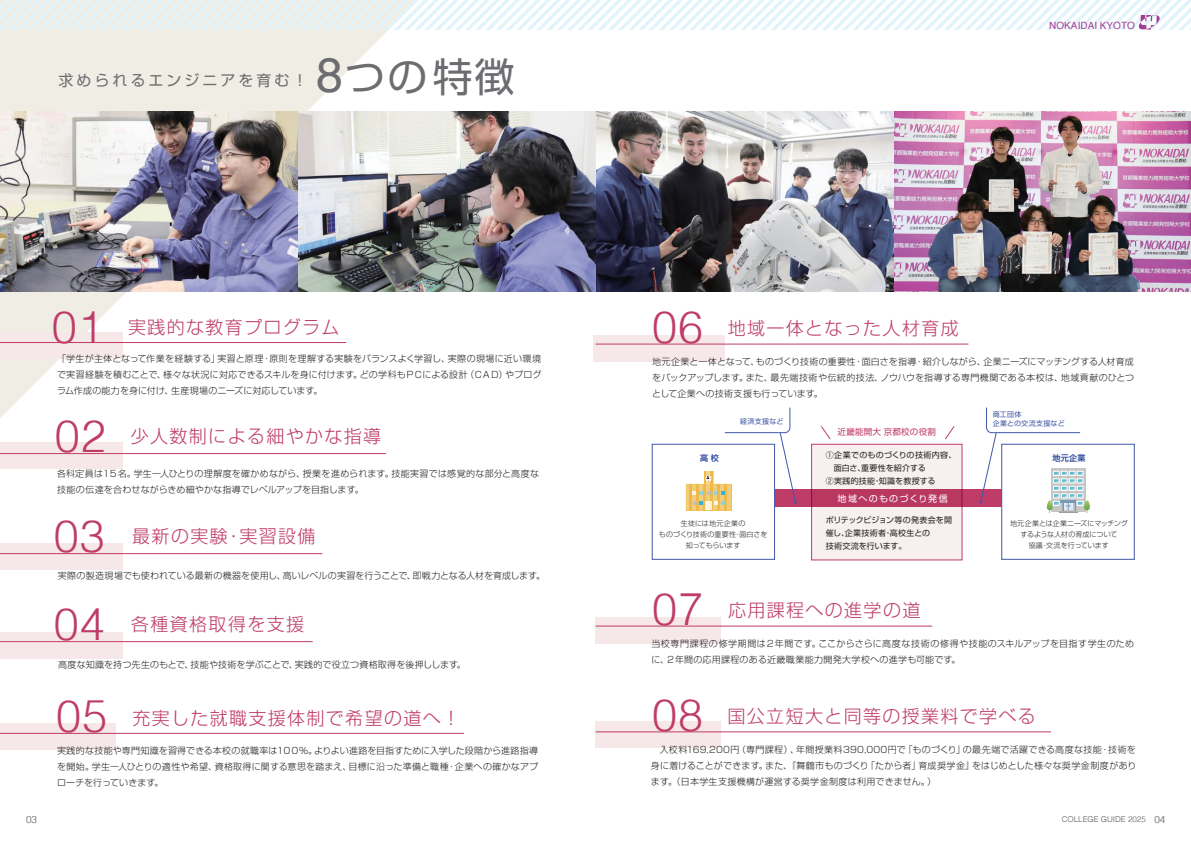
<style>
.page{position:relative;width:1191px;height:842px;background:#fff}
.page>*{position:absolute;margin:0;border:0;box-sizing:border-box;transform-origin:0 0}
.t1{font:300 45px "Helvetica";letter-spacing:.025em;color:#bf3c69}
.t2{font:40px "Shin Go Pro";color:#6c6d70}
.t3{font:300 18px "Shin Go Pro";letter-spacing:.075em;color:#bf3c69}
.t4{font:15px "Shin Go Pro";letter-spacing:.2em;color:#6c6d70}
.t5{font:10px "Helvetica";color:#a23d93}
.t6{font:300 10px "Helvetica";color:#57585a}
.t7{font:300 9px/16px "Shin Go Pro";letter-spacing:.02em;color:#231f20;text-align:justify}
.t8{font:300 9px/16px "Shin Go Pro";letter-spacing:.04em;color:#231f20}
.t9{font:9px "Shin Go Pro";letter-spacing:.135em;color:#fff}
.t10{font:8.6px "Shin Go Pro";letter-spacing:.02em;color:#bf3c69}
.t11{font:8px/13px "Shin Go Pro";letter-spacing:.025em;color:#231f20}
.t12{font:300 8px "Helvetica";color:#57585a}
.t13{font:8px "Shin Go Pro";color:#4058a6}
.t14{font:300 7px/11px "Shin Go Pro";letter-spacing:.005em;color:#231f20;text-align:center}
.t15{font:7px/9px "Shin Go Pro";letter-spacing:.04em;color:#4058a6}
.s1{font-family:"Helvetica";font-size:48.5px}
.s2{font-size:10px}
</style>
<div class="page">
<img style="left:893px;top:111px;width:298px;height:181px">
<img style="left:595px;top:111px;width:298px;height:181px">
<svg style="left:0;top:29px;width:418px;height:389px"></svg>
<img style="left:0;top:111px;width:595px;height:181px">
<svg style="left:0;top:0;width:1191px;height:29px"></svg>
<div style="left:0;top:332px;width:122px;height:27px;background:#f6e8e9"></div>
<div style="left:593px;top:335px;width:132px;height:26px;background:#f6e8e9"></div>
<div style="left:0;top:724px;width:116px;height:26px;background:#f6e8e9"></div>
<div style="left:595px;top:617px;width:126px;height:27px;background:#f6e8e9"></div>
<div style="left:595px;top:721px;width:126px;height:27px;background:#f6e8e9"></div>
<div style="left:0;top:442px;width:122px;height:27px;background:#f6e8e9"></div>
<div style="left:0;top:543px;width:122px;height:26px;background:#f6e8e9"></div>
<div style="left:0;top:632px;width:122px;height:27px;background:#f6e8e9"></div>
<div style="left:811px;top:444px;width:151px;height:116px;background:#f8efef;border:1px solid #bf3c69"></div>
<div style="left:759px;top:489px;width:261px;height:18px;background:#b93862"></div>
<div style="left:1001px;top:444px;width:133px;height:116px;background:#fff;border:1px solid #4058a6"></div>
<div style="left:652px;top:444px;width:123px;height:116px;background:#fff;border:1px solid #4058a6"></div>
<svg style="left:979px;top:407px;width:111px;height:106px"></svg>
<svg style="left:685px;top:484px;width:46px;height:26px"></svg>
<div style="left:705px;top:501px;width:7px;height:9px;background:#fcf5e5"></div>
<svg style="left:693px;top:407px;width:104px;height:98px"></svg>
<svg style="left:821px;top:426px;width:10px;height:14px"></svg>
<svg style="left:945px;top:426px;width:9px;height:14px"></svg>
<hr style="left:0;top:342px;width:346px;height:1px;background:#bf3c69">
<hr style="left:0;top:453px;width:386px;height:1px;background:#bf3c69">
<hr style="left:0;top:553px;width:322px;height:1px;background:#bf3c69">
<hr style="left:0;top:641px;width:313px;height:1px;background:#bf3c69">
<hr style="left:595px;top:344px;width:373px;height:1px;background:#bf3c69">
<hr style="left:0;top:733px;width:464px;height:1px;background:#bf3c69">
<hr style="left:595px;top:626px;width:337px;height:1px;background:#bf3c69">
<hr style="left:595px;top:731px;width:456px;height:1px;background:#bf3c69">
<svg style="left:1138px;top:15px;width:21px;height:14px"></svg>
<h3 class="t4" style="left:58px;top:68px;width:250px">求められるエンジニアを育む！</h3>
<h2 class="t2" style="left:316px;top:44px;width:200px"><span class="s1">8</span>つの特徴</h2>
<h1 class="t1" style="left:52px;top:288px;width:53px">01</h1>
<h3 class="t3" style="left:128px;top:312px;width:213px">実践的な教育プログラム</h3>
<p class="t7" style="left:57px;top:350px;width:486px">「学生が主体となって作業を経験する」実習と原理・原則を理解する実験をバランスよく学習し、実際の現場に近い環境で実習経験を積むことで、様々な状況に対応できるスキルを身に付けます。どの学科もＰＣによる設計（ＣＡＤ）やプログラム作成の能力を身に付け、生産現場のニーズに対応しています。</p>
<h1 class="t1" style="left:55px;top:398px;width:53px">02</h1>
<h3 class="t3" style="left:131px;top:422px;width:252px">少人数制による細やかな指導</h3>
<p class="t7" style="left:57px;top:464px;width:483px">各科定員は１５名。学生一人ひとりの理解度を確かめながら、授業を進められます。技能実習では感覚的な部分と高度な技能の伝達を合わせながらきめ細やかな指導でレベルアップを目指します。</p>
<h1 class="t1" style="left:54px;top:498px;width:53px">03</h1>
<h3 class="t3" style="left:132px;top:522px;width:185px">最新の実験･実習設備</h3>
<p class="t7" style="left:58px;top:567px;width:488px">実際の製造現場でも使われている最新の機器を使用し、高いレベルの実習を行うことで、即戦力となる人材を育成します。</p>
<h1 class="t1" style="left:54px;top:586px;width:53px">04</h1>
<h3 class="t3" style="left:131px;top:610px;width:174px">各種資格取得を支援</h3>
<p class="t7" style="left:58px;top:656px;width:409px">高度な知識を持つ先生のもとで、技能や技術を学ぶことで、実践的で役立つ資格取得を後押しします。</p>
<h1 class="t1" style="left:56px;top:677px;width:53px">05</h1>
<h3 class="t3" style="left:132px;top:703px;width:329px">充実した就職支援体制で希望の道へ！</h3>
<p class="t7" style="left:57px;top:742px;width:482px">実践的な技能や専門知識を習得できる本校の就職率は１００％。よりよい進路を目指すために入学した段階から進路指導を開始。学生一人ひとりの適性や希望、資格取得に関する意思を踏まえ、目標に沿った準備と職種・企業への確かなアプローチを行っていきます。</p>
<p class="t5" style="left:1049px;top:18px;width:87px">NOKAIDAI KYOTO</p>
<h1 class="t1" style="left:652px;top:289px;width:53px">06</h1>
<h3 class="t3" style="left:728px;top:314px;width:232px">地域一体となった人材育成</h3>
<p class="t7" style="left:652px;top:352px;width:483px">地元企業と一体となって、ものづくり技術の重要性・面白さを指導・紹介しながら、企業ニーズにマッチングする人材育成をバックアップします。また、最先端技術や伝統的技法、ノウハウを指導する専門機関である本校は、地域貢献のひとつとして企業への技術支援も行っています。</p>
<p class="t13" style="left:700px;top:451px;width:20px">高 校</p>
<p class="t15" style="left:740px;top:416px;width:45px">経済支援など</p>
<p class="t14" style="left:659px;top:517px;width:110px">生徒には地元企業の<br>ものづくり技術の重要性・面白さを知ってもらいます</p>
<p class="t10" style="left:837px;top:425px;width:100px">近畿能開大 京都校の役割</p>
<p class="t11" style="left:825px;top:447px;width:132px">①企業でのものづくりの技術内容、　面白さ、重要性を紹介する　<br>②実践的技能・知識を教授する</p>
<p class="t11" style="left:825px;top:512px;width:128px">ポリテックビジョン等の発表会を開催し、企業技術者・高校生との<br>技術交流を行います。</p>
<p class="t9" style="left:837px;top:491px;width:112px">地域へのものづくり発信</p>
<h1 class="t1" style="left:652px;top:571px;width:53px">07</h1>
<h3 class="t3" style="left:728px;top:596px;width:194px">応用課程への進学の道</h3>
<p class="t15" style="left:992px;top:409px;width:73px">商工団体<br>企業との交流支援など</p>
<p class="t13" style="left:1052px;top:451px;width:35px">地元企業</p>
<p class="t14" style="left:1010px;top:517px;width:119px">地元企業とは企業ニーズにマッチングするような人材の育成について<br>協議・交流を行っています</p>
<p class="t8" style="left:651px;top:634px;width:484px">当校専門課程の修学期間は２年間です。ここからさらに高度な技術の修得や技能のスキルアップを目指す学生のために、２年間の応用課程のある近畿職業能力開発大学校への進学も可能です。</p>
<h1 class="t1" style="left:652px;top:677px;width:53px">08</h1>
<h3 class="t3" style="left:727px;top:701px;width:310px">国公立短大と同等の授業料で学べる</h3>
<p class="t7" style="left:651px;top:740px;width:487px">　入校料169,200円（専門課程）、年間授業料390,000円で「ものづくり」の最先端で活躍できる高度な技能・技術を身に着けることができます。また、『舞鶴市ものづくり「たから者」育成奨学金』をはじめとした様々な奨学金制度があります。（日本学生支援機構が運営する奨学金制度は利用できません。）</p>
<p class="t6" style="left:26px;top:810px;width:13px">03</p>
<p class="t12" style="left:1061px;top:812px;width:105px">COLLEGE GUIDE 2025 <span class="s2">04</span></p>
</div>
